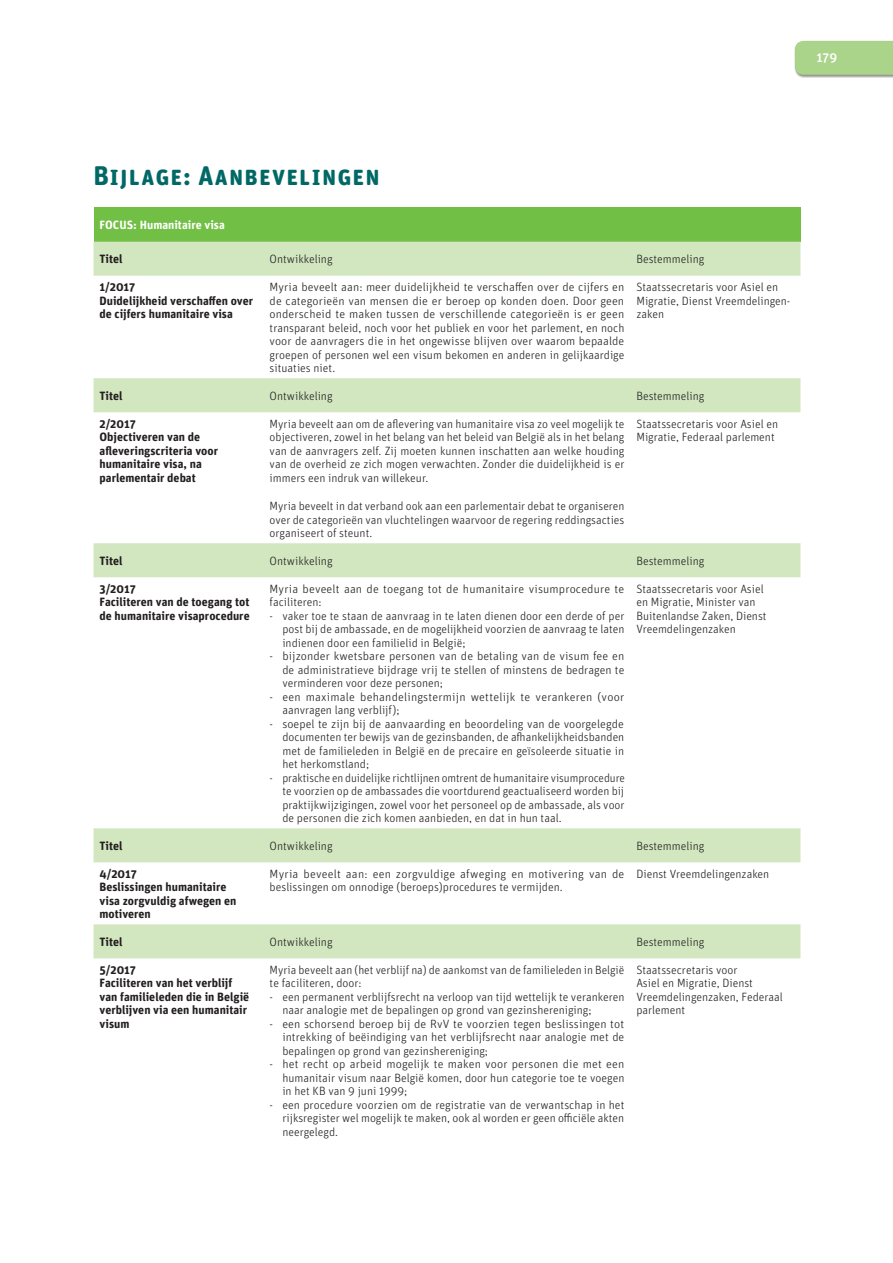
<style>
.page{position:relative;width:893px;height:1263px;background:#fff}
.page>*{position:absolute;margin:0;border:0;box-sizing:border-box;transform-origin:0 0}
.Heading_1{font:700 27px "Unit Rounded OT";letter-spacing:.015em;color:#006965}
.t1{font:500 13.5px "Unit Rounded OT";color:#fff}
.Body{font:300 12px/13.5px "Unit Rounded OT";color:#231f20;text-align:justify}
.Body-2{font:700 12px/13.5px "Unit Rounded OT";color:#231f20}
.Body-3{font:700 12px "Unit Rounded OT";color:#fff}
</style>
<div class="page">
<div style="left:795px;top:41px;width:98px;height:37px;background:#231f20;opacity:.3"></div>
<div style="left:795px;top:41px;width:98px;height:34px;background:#aad489"></div>
<div style="left:94px;top:208px;width:706px;height:34px;background:#71bf44"></div>
<svg style="left:94px;top:242px;width:706px;height:716px"></svg>
<p class="t1" style="left:816px;top:49px;width:22px">179</p>
<p class="Heading_1" style="left:94px;top:159px;width:288px">Bijlage: Aanbevelingen</p>
<p class="Body-3" style="left:100px;top:218px;width:127px">FOCUS: Humanitaire visa</p>
<p class="Body-2" style="left:100px;top:252px;width:25px">Titel</p>
<p class="Body" style="left:270px;top:253px;width:64px">Ontwikkeling</p>
<p class="Body" style="left:636px;top:253px;width:69px">Bestemmeling</p>
<p class="Body-2" style="left:100px;top:280px;width:155px">1/2017<br>Duidelijkheid verschaffen over de cijfers humanitaire visa</p>
<p class="Body" style="left:270px;top:280px;width:356px">Myria beveelt aan: meer duidelijkheid te verschaffen over de cijfers en de categorieën van mensen die er beroep op konden doen. Door geen onderscheid te maken tussen de verschillende categorieën is er geen transparant beleid, noch voor het publiek en voor het parlement, en noch voor de aanvragers die in het ongewisse blijven over waarom bepaalde groepen of personen wel een visum bekomen en anderen in gelijkaardige situaties niet.</p>
<p class="Body" style="left:636px;top:280px;width:156px;text-align:left">Staatssecretaris voor Asiel en<br>Migratie, Dienst Vreemdelingen&shy;zaken</p>
<p class="Body-2" style="left:100px;top:389px;width:25px">Titel</p>
<p class="Body" style="left:270px;top:389px;width:64px">Ontwikkeling</p>
<p class="Body" style="left:636px;top:389px;width:69px">Bestemmeling</p>
<p class="Body-2" style="left:100px;top:417px;width:120px">2/2017<br>Objectiveren van de afleveringscriteria voor humanitaire visa, na parlementair debat</p>
<p class="Body" style="left:270px;top:417px;width:356px">Myria beveelt aan om de aflevering van humanitaire visa zo veel mogelijk te objectiveren, zowel in het belang van het beleid van België als in het belang van de aanvragers zelf. Zij moeten kunnen inschatten aan welke houding van de overheid ze zich mogen verwachten. Zonder die duidelijkheid is er immers een indruk van willekeur.</p>
<p class="Body" style="left:270px;top:499px;width:356px">Myria beveelt in dat verband ook aan een parlementair debat te organiseren over de categorieën van vluchtelingen waarvoor de regering reddingsacties organiseert of steunt.</p>
<p class="Body" style="left:636px;top:417px;width:143px">Staatssecretaris voor Asiel en<br>Migratie, Federaal parlement</p>
<p class="Body-2" style="left:100px;top:554px;width:25px">Titel</p>
<p class="Body" style="left:270px;top:554px;width:64px">Ontwikkeling</p>
<p class="Body" style="left:636px;top:554px;width:69px">Bestemmeling</p>
<p class="Body-2" style="left:100px;top:582px;width:152px">3/2017<br>Faciliteren van de toegang tot de humanitaire visaprocedure</p>
<p class="Body" style="left:270px;top:582px;width:356px">Myria beveelt aan de toegang tot de humanitaire visumprocedure te faciliteren:</p>
<p class="Body" style="left:636px;top:582px;width:132px;text-align:left">Staatssecretaris voor Asiel en Migratie, Minister van<br>Buitenlandse Zaken, Dienst<br>Vreemdelingenzaken</p>
<p class="Body" style="left:282px;top:609px;width:343px;text-indent:-13px">- vaker toe te staan de aanvraag in te laten dienen door een derde of per post bij de ambassade, en de mogelijkheid voorzien de aanvraag te laten indienen door een familielid in België;</p>
<p class="Body" style="left:282px;top:649px;width:344px;text-indent:-13px">- bijzonder kwetsbare personen van de betaling van de visum fee en de administratieve bijdrage vrij te stellen of minstens de bedragen te verminderen voor deze personen;</p>
<p class="Body" style="left:282px;top:690px;width:343px;text-indent:-13px">- een maximale behandelingstermijn wettelijk te verankeren (voor aanvragen lang verblijf);</p>
<p class="Body" style="left:282px;top:717px;width:343px;text-indent:-13px">- soepel te zijn bij de aanvaarding en beoordeling van de voorgelegde documenten ter bewijs van de gezinsbanden, de afhankelijkheidsbanden met de familieleden in België en de precaire en geïsoleerde situatie in het herkomstland;</p>
<p class="Body" style="left:282px;top:771px;width:344px;text-indent:-13px">- praktische en duidelijke richtlijnen omtrent de humanitaire visumprocedure te voorzien op de ambassades die voortdurend geactualiseerd worden bij praktijkwijzigingen, zowel voor het personeel op de ambassade, als voor de personen die zich komen aanbieden, en dat in hun taal.</p>
<p class="Body-2" style="left:100px;top:839px;width:25px">Titel</p>
<p class="Body" style="left:270px;top:839px;width:64px">Ontwikkeling</p>
<p class="Body" style="left:636px;top:839px;width:69px">Bestemmeling</p>
<p class="Body-2" style="left:100px;top:867px;width:138px">4/2017<br>Beslissingen humanitaire visa zorgvuldig afwegen en motiveren</p>
<p class="Body" style="left:270px;top:867px;width:356px">Myria beveelt aan: een zorgvuldige afweging en motivering van de beslissingen om onnodige (beroeps)procedures te vermijden.</p>
<p class="Body" style="left:636px;top:867px;width:134px">Dienst Vreemdelingenzaken</p>
<p class="Body-2" style="left:100px;top:935px;width:25px">Titel</p>
<p class="Body" style="left:270px;top:935px;width:64px">Ontwikkeling</p>
<p class="Body" style="left:636px;top:935px;width:69px">Bestemmeling</p>
<p class="Body-2" style="left:100px;top:963px;width:151px">5/2017<br>Faciliteren van het verblijf van familieleden die in België verblijven via een humanitair visum</p>
<p class="Body" style="left:270px;top:963px;width:356px">Myria beveelt aan (het verblijf na) de aankomst van de familieleden in België te faciliteren, door:</p>
<p class="Body" style="left:636px;top:963px;width:148px;text-align:left">Staatssecretaris voor<br>Asiel en Migratie, Dienst<br>Vreemdelingenzaken, Federaal parlement</p>
<p class="Body" style="left:282px;top:990px;width:343px;text-indent:-13px">- een permanent verblijfsrecht na verloop van tijd wettelijk te verankeren naar analogie met de bepalingen op grond van gezinshereniging;</p>
<p class="Body" style="left:282px;top:1017px;width:343px;text-indent:-13px">- een schorsend beroep bij de RvV te voorzien tegen beslissingen tot intrekking of beëindiging van het verblijfsrecht naar analogie met de bepalingen op grond van gezinshereniging;</p>
<p class="Body" style="left:282px;top:1058px;width:343px;text-indent:-13px">- het recht op arbeid mogelijk te maken voor personen die met een humanitair visum naar België komen, door hun categorie toe te voegen in het KB van 9 juni 1999;</p>
<p class="Body" style="left:282px;top:1098px;width:344px;text-indent:-13px">- een procedure voorzien om de registratie van de verwantschap in het rijksregister wel mogelijk te maken, ook al worden er geen officiële akten neergelegd.</p>
</div>
